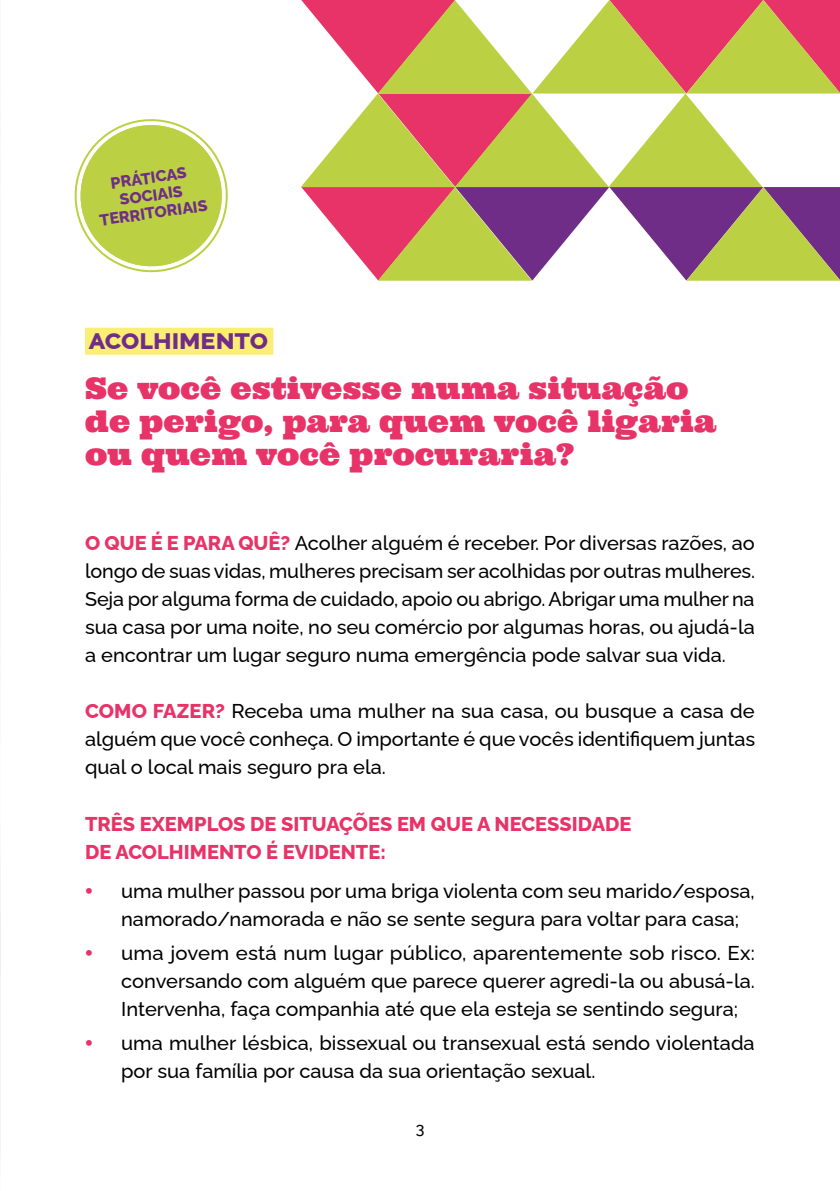
<style>
.page{position:relative;width:840px;height:1191px;background:#fff}
.page>*{position:absolute;margin:0;border:0;box-sizing:border-box;transform-origin:0 0}
.Titulo{font:30px/33px "Ultra";color:#e83368}
.t1{font:800 28px "Raleway";color:#6f2d87}
.CorpoTexto{font:500 20px/28px "Raleway";color:#000;text-align:justify}
.CorpoTexto-2{font:800 20px/28px "Raleway";color:#e83368}
.Tabela_Titulo{font:800 16px "Raleway";color:#6f2d87}
.t2{font:500 16px "Raleway";color:#000}
.s1{font-weight:800;color:#e83368}
.s2{font-family:"Ultra";font-weight:400;color:#e83368}
</style>
<div class="page">
<div style="left:85px;top:328px;width:188px;height:27px;background:#fbee75"></div>
<svg style="left:301px;top:0;width:538px;height:281px"></svg>
<svg style="left:74px;top:119px;width:154px;height:154px"></svg>
<img style="left:0;top:482px;width:1px;height:667px">
<p class="Tabela_Titulo" style="left:109px;top:170px;width:78px;rotate:-8deg">PRÁTICAS</p>
<p class="Tabela_Titulo" style="left:118px;top:187px;width:65px;rotate:-8deg">SOCIAIS</p>
<p class="Tabela_Titulo" style="left:98px;top:208px;width:110px;rotate:-8deg">TERRITORIAIS</p>
<p class="t1" style="left:89px;top:317px;width:181px">acolhimento</p>
<p class="Titulo" style="left:85px;top:372px;width:632px">Se você estivesse numa situação de perigo, para quem você ligaria ou quem você procuraria?</p>
<p class="CorpoTexto" style="left:85px;top:527px;width:671px"><span class="s1">O QUE É E PARA QUÊ?</span> Acolher alguém é receber. Por diversas razões, ao longo de suas vidas, mulheres precisam ser acolhidas por outras mulheres.<br>Seja por alguma forma de cuidado, apoio ou abrigo. Abrigar uma mulher na sua casa por uma noite, no seu comércio por algumas horas, ou ajudá-la a encontrar um lugar seguro numa emergência pode salvar sua vida.</p>
<p class="CorpoTexto" style="left:85px;top:695px;width:671px"><span class="s1">COMO FAZER?</span> Receba uma mulher na sua casa, ou busque a casa de alguém que você conheça. O importante é que vocês identifiquem juntas qual o local mais seguro pra ela.</p>
<p class="CorpoTexto-2" style="left:85px;top:807px;width:547px">TRÊS EXEMPLOS DE SITUAÇÕES EM QUE A NECESSIDADE<br>DE ACOLHIMENTO É EVIDENTE:</p>
<p class="CorpoTexto" style="left:121px;top:875px;width:634px;text-indent:-36px"><span class="s2">•</span> uma mulher passou por uma briga violenta com seu marido/esposa, namorado/namorada e não se sente segura para voltar para casa;</p>
<p class="CorpoTexto" style="left:121px;top:936px;width:635px;text-indent:-36px"><span class="s2">•</span> uma jovem está num lugar público, aparentemente sob risco. Ex: conversando com alguém que parece querer agredi-la ou abusá-la.<br>Intervenha, faça companhia até que ela esteja se sentindo segura;</p>
<p class="CorpoTexto" style="left:121px;top:1026px;width:634px;text-indent:-36px"><span class="s2">•</span> uma mulher lésbica, bissexual ou transexual está sendo violentada por sua família por causa da sua orientação sexual.</p>
<p class="t2" style="left:415px;top:1115px;width:10px">3</p>
</div>
